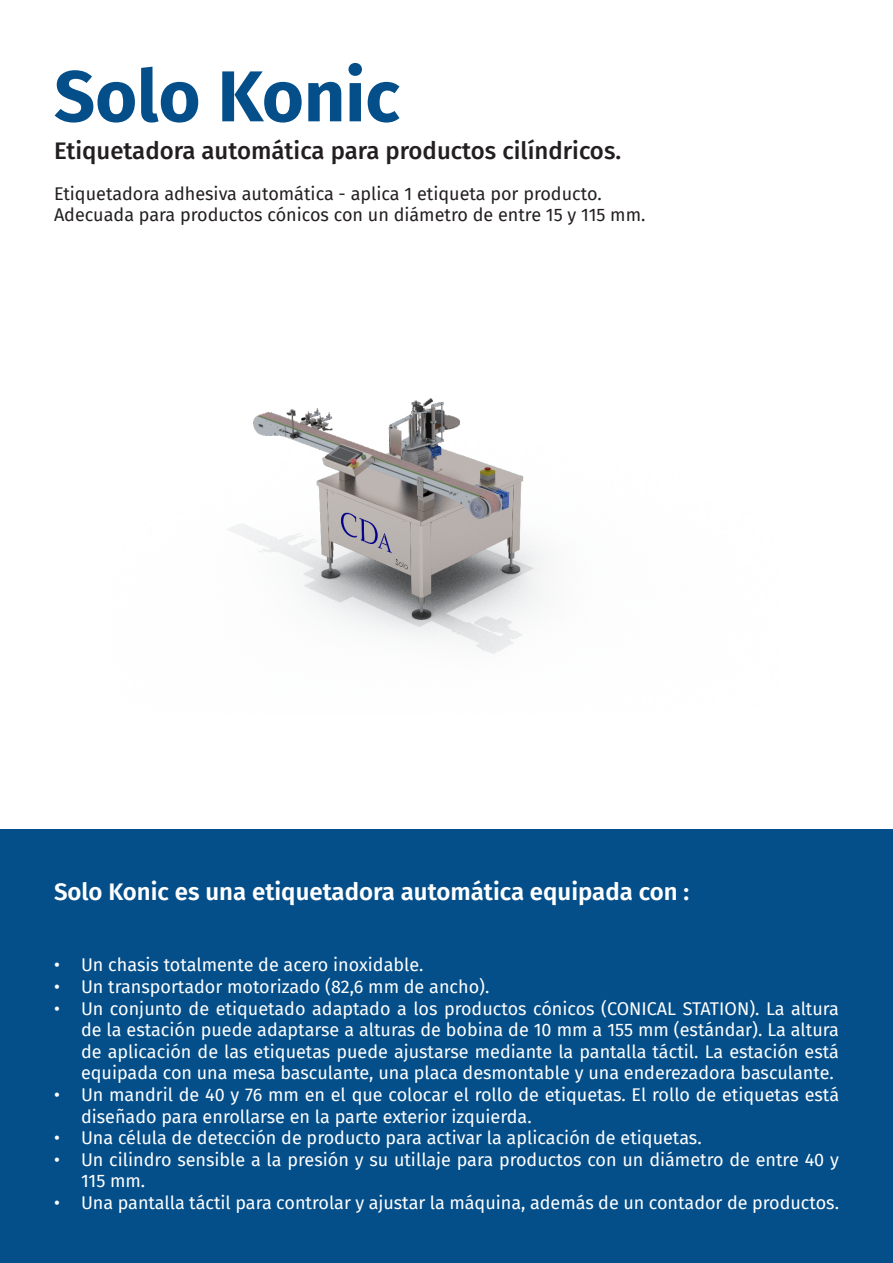
<style>
.page{position:relative;width:893px;height:1263px;background:#fff}
.page>*{position:absolute;margin:0;border:0;box-sizing:border-box;transform-origin:0 0}
.zone_de_texte{font:700 72px "Fira Sans";color:#044f8a}
.t1{font:600 24px "Fira Sans";color:#fff}
.t2{font:500 24px "Fira Sans";color:#231f20}
.t3{font:18px/21.6px "Fira Sans";color:#fff}
.t4{font:18px "Fira Sans";color:#231f20}
</style>
<div class="page">
<div style="left:0;top:829px;width:893px;height:434px;background:#044f8a"></div>
<img style="left:227px;top:398px;width:323px;height:256px">
<p class="zone_de_texte" style="left:54px;top:36px;width:347px">Solo Konic</p>
<p class="t2" style="left:54px;top:131px;width:569px">Etiquetadora automática para productos cilíndricos.</p>
<p class="t4" style="left:54px;top:180px;width:549px">Etiquetadora adhesiva automática - aplica 1 etiqueta por producto.</p>
<p class="t4" style="left:54px;top:201px;width:593px">Adecuada para productos cónicos con un diámetro de entre 15 y 115 mm.</p>
<p class="t1" style="left:54px;top:872px;width:637px">Solo Konic es una etiquetadora automática equipada con :</p>
<p class="t3" style="left:54px;top:954px;width:371px">• Un chasis totalmente de acero inoxidable.</p>
<p class="t3" style="left:54px;top:975px;width:437px">• Un transportador motorizado (82,6 mm de ancho).</p>
<p class="t3" style="left:81px;top:997px;width:759px;text-align:justify;text-indent:-27px">• Un conjunto de etiquetado adaptado a los productos cónicos (CONICAL STATION). La altura de la estación puede adaptarse a alturas de bobina de 10 mm a 155 mm (estándar). La altura de aplicación de las etiquetas puede ajustarse mediante la pantalla táctil. La estación está equipada con una mesa basculante, una placa desmontable y una enderezadora basculante.</p>
<p class="t3" style="left:81px;top:1083px;width:760px;text-indent:-27px">• Un mandril de 40 y 76 mm en el que colocar el rollo de etiquetas. El rollo de etiquetas está diseñado para enrollarse en la parte exterior izquierda.</p>
<p class="t3" style="left:54px;top:1126px;width:649px">• Una célula de detección de producto para activar la aplicación de etiquetas.</p>
<p class="t3" style="left:81px;top:1148px;width:759px;text-indent:-27px">• Un cilindro sensible a la presión y su utillaje para productos con un diámetro de entre 40 y<br>115 mm.</p>
<p class="t3" style="left:54px;top:1191px;width:786px">• Una pantalla táctil para controlar y ajustar la máquina, además de un contador de productos.</p>
</div>
